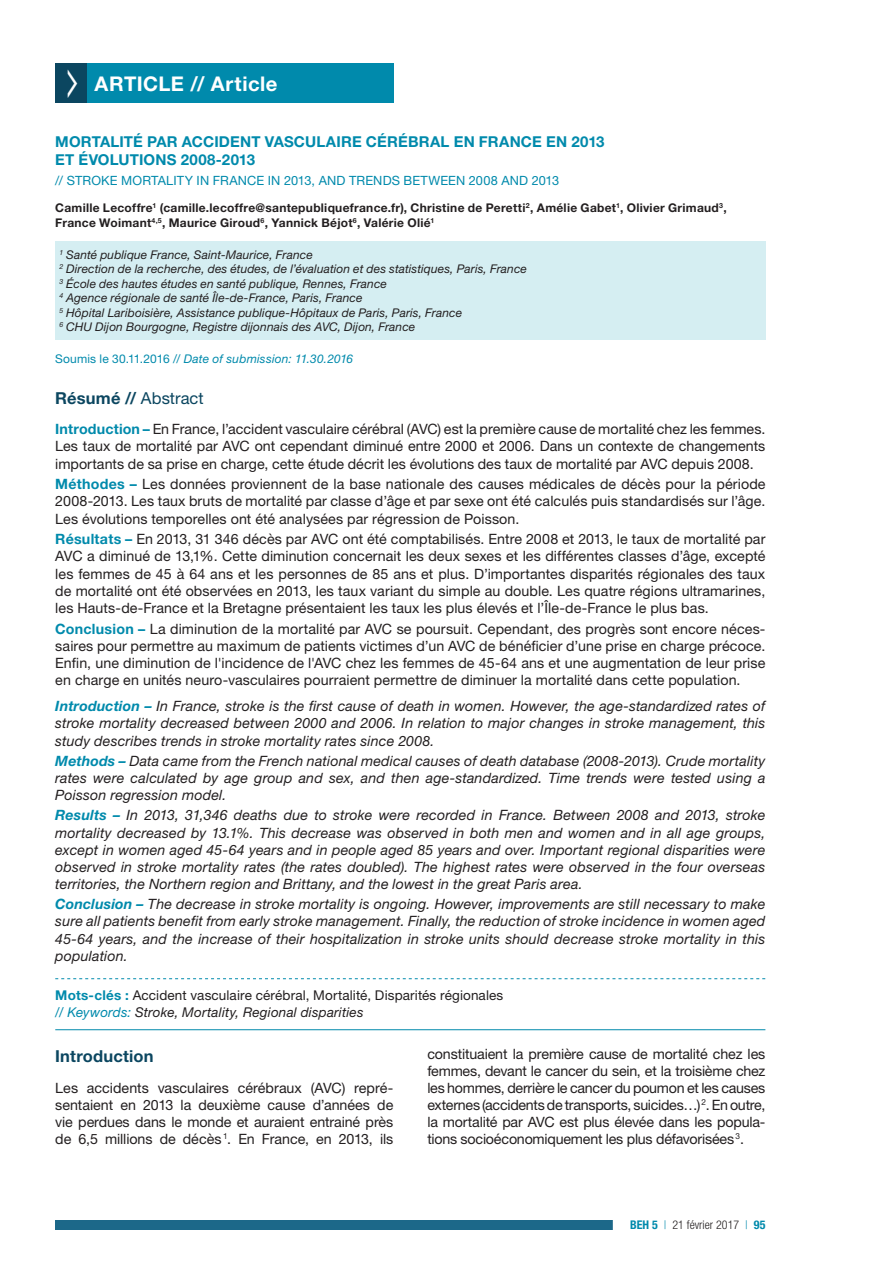
<style>
.page{position:relative;width:893px;height:1263px;background:#fff}
.page>*{position:absolute;margin:0;border:0;box-sizing:border-box;transform-origin:0 0}
.t1{font:700 20.25px "Helvetica Neue LT Std";letter-spacing:.025em;color:#fff}
.t2{font:700 16.5px "Helvetica Neue LT Std";letter-spacing:.01em;color:#0b4660}
.t3{font:700 15px/18px "Helvetica Neue LT Std";letter-spacing:.01em;color:#008aac}
.t4{font:14.25px/17.2px "Helvetica Neue LT Std";letter-spacing:.005em;color:#231f20;text-align:justify}
.t5{font:italic 14.25px/17.1px "Helvetica Neue LT Std";letter-spacing:.01em;color:#231f20;text-align:justify}
.t6{font:13.5px/16.2px "Helvetica Neue LT Std";letter-spacing:.01em;color:#231f20}
.t7{font:12.75px "Helvetica Neue LT Std";letter-spacing:.01em;color:#008aac}
.t8{font:italic 12px/14.5px "Helvetica Neue LT Std";letter-spacing:.005em;color:#231f20}
.t9{font:700 12px/14.5px "Helvetica Neue LT Std";letter-spacing:.025em;color:#231f20}
.t10{font:italic 12px "Helvetica Neue LT Std";letter-spacing:.015em;color:#008aac}
.t11{font:300 condensed 12px "Helvetica Neue LT Std";color:#231f20}
.s1{font-style:normal}
.s2{font-weight:400}
.s3{font-weight:700;color:#008aac}
.s4{font-style:italic;color:#008aac}
.s5{font-style:italic}
.s6{color:#008aac}
</style>
<div class="page">
<div style="left:55px;top:1220px;width:596px;height:10px;background:#1c6889"></div>
<div style="left:613px;top:1219px;width:170px;height:12px;background:#fff"></div>
<div style="left:87px;top:64px;width:306px;height:39px;background:#008aac"></div>
<div style="left:55px;top:241px;width:710px;height:99px;background:#d5eef2"></div>
<svg style="left:55px;top:978px;width:710px;height:1px"></svg>
<hr style="left:55px;top:1029px;width:710px;height:1px;background:#008aac">
<div style="left:55px;top:64px;width:32px;height:39px;background:#0b4660"></div>
<h1 class="t1" style="left:95px;top:71px;width:184px">ARTICLE // Article</h1>
<p class="t3" style="left:55px;top:133px;width:551px">MORTALITÉ PAR ACCIDENT VASCULAIRE CÉRÉBRAL EN FRANCE EN 2013<br>ET ÉVOLUTIONS 2008-2013</p>
<p class="t7" style="left:55px;top:173px;width:505px">// STROKE MORTALITY IN FRANCE IN 2013, AND TRENDS BETWEEN 2008 AND 2013</p>
<p class="t9" style="left:55px;top:201px;width:673px">Camille Lecoffre<sup>1</sup> (camille.lecoffre@santepubliquefrance.fr), Christine de Peretti<sup>2</sup>, Amélie Gabet<sup>1</sup>, Olivier Grimaud<sup>3</sup>,<br>France Woimant<sup>4,5</sup>, Maurice Giroud<sup>6</sup>, Yannick Béjot<sup>6</sup>, Valérie Olié<sup>1</sup></p>
<p class="t8" style="left:60px;top:247px;width:469px"><sup>1</sup> Santé publique France, Saint-Maurice, France<br><sup>2</sup> Direction de la recherche, des études, de l’évaluation et des statistiques, Paris, France <sup>3</sup> École des hautes études en santé publique, Rennes, France<br><sup>4</sup> Agence régionale de santé Île-de-France, Paris, France<br><sup>5</sup> Hôpital Lariboisière, Assistance publique-Hôpitaux de Paris, Paris, France<br><sup>6</sup> CHU Dijon Bourgogne, Registre dijonnais des AVC, Dijon, France</p>
<p class="t10" style="left:55px;top:351px;width:299px"><span class="s1">Soumis le 30.11.2016 //</span> Date of submission: 11.30.2016</p>
<p class="t2" style="left:55px;top:388px;width:150px">Résumé // <span class="s2">Abstract</span></p>
<p class="t4" style="left:55px;top:420px;width:712px"><span class="s3">Introduction –</span> En France, l’accident vasculaire cérébral (AVC) est la première cause de mortalité chez les femmes.<br>Les taux de mortalité par AVC ont cependant diminué entre 2000 et 2006. Dans un contexte de changements importants de sa prise en charge, cette étude décrit les évolutions des taux de mortalité par AVC depuis 2008.</p>
<p class="t4" style="left:55px;top:475px;width:712px"><span class="s3">Méthodes –</span> Les données proviennent de la base nationale des causes médicales de décès pour la période 2008-2013. Les taux bruts de mortalité par classe d’âge et par sexe ont été calculés puis standardisés sur l’âge.<br>Les évolutions temporelles ont été analysées par régression de Poisson.</p>
<p class="t4" style="left:55px;top:530px;width:712px"><span class="s3">Résultats –</span> En 2013, 31 346 décès par AVC ont été comptabilisés. Entre 2008 et 2013, le taux de mortalité par AVC a diminué de 13,1%. Cette diminution concernait les deux sexes et les différentes classes d’âge, excepté les femmes de 45 à 64 ans et les personnes de 85 ans et plus. D’importantes disparités régionales des taux de mortalité ont été observées en 2013, les taux variant du simple au double. Les quatre régions ultramarines, les Hauts-de-France et la Bretagne présentaient les taux les plus élevés et l’Île-de-France le plus bas.</p>
<p class="t4" style="left:55px;top:620px;width:712px"><span class="s3">Conclusion –</span> La diminution de la mortalité par AVC se poursuit. Cependant, des progrès sont encore néces&shy;saires pour permettre au maximum de patients victimes d’un AVC de bénéficier d’une prise en charge précoce.<br>Enfin, une diminution de l'incidence de l'AVC chez les femmes de 45-64 ans et une augmentation de leur prise en charge en unités neuro-vasculaires pourraient permettre de diminuer la mortalité dans cette population.</p>
<p class="t5" style="left:55px;top:697px;width:712px"><span class="s3">Introduction –</span> In France, stroke is the first cause of death in women. However, the age-standardized rates of stroke mortality decreased between 2000 and 2006. In relation to major changes in stroke management, this study describes trends in stroke mortality rates since 2008.</p>
<p class="t5" style="left:55px;top:752px;width:712px"><span class="s3">Methods –</span> Data came from the French national medical causes of death database (2008-2013). Crude mortality rates were calculated by age group and sex, and then age-standardized. Time trends were tested using a Poisson regression model.</p>
<p class="t5" style="left:55px;top:806px;width:712px"><span class="s3">Results –</span> In 2013, 31,346 deaths due to stroke were recorded in France. Between 2008 and 2013, stroke mortality decreased by 13.1%. This decrease was observed in both men and women and in all age groups, except in women aged 45-64 years and in people aged 85 years and over. Important regional disparities were observed in stroke mortality rates (the rates doubled). The highest rates were observed in the four overseas territories, the Northern region and Brittany, and the lowest in the great Paris area.</p>
<p class="t5" style="left:55px;top:895px;width:712px"><span class="s3">Conclusion –</span> The decrease in stroke mortality is ongoing. However, improvements are still necessary to make sure all patients benefit from early stroke management. Finally, the reduction of stroke incidence in women aged 45-64 years, and the increase of their hospitalization in stroke units should decrease stroke mortality in this population.</p>
<p class="t6" style="left:55px;top:987px;width:450px"><span class="s3">Mots-clés :</span> Accident vasculaire cérébral, Mortalité, Disparités régionales <span class="s4">// Keywords:</span> <span class="s5">Stroke, Mortality, Regional disparities</span></p>
<p class="t2" style="left:55px;top:1046px;width:100px">Introduction</p>
<p class="t4" style="left:55px;top:1079px;width:340px">Les accidents vasculaires cérébraux (AVC) repré&shy;sentaient en 2013 la deuxième cause d’années de vie perdues dans le monde et auraient entrainé près de 6,5 millions de décès <sup>1</sup>. En France, en 2013, ils</p>
<p class="t4" style="left:427px;top:1045px;width:340px">constituaient la première cause de mortalité chez les femmes, devant le cancer du sein, et la troisième chez les hommes, derrière le cancer du poumon et les causes externes (accidents de transports, suicides…)<sup>2</sup>. En outre, la mortalité par AVC est plus élevée dans les popula&shy;tions socioéconomiquement les plus défavorisées <sup>3</sup>.</p>
<p class="t11" style="left:630px;top:1218px;width:137px"><span class="s3">BEH 5</span> <span class="s6">|</span> 21 février 2017 <span class="s6">|</span> <span class="s3">95</span></p>
</div>
